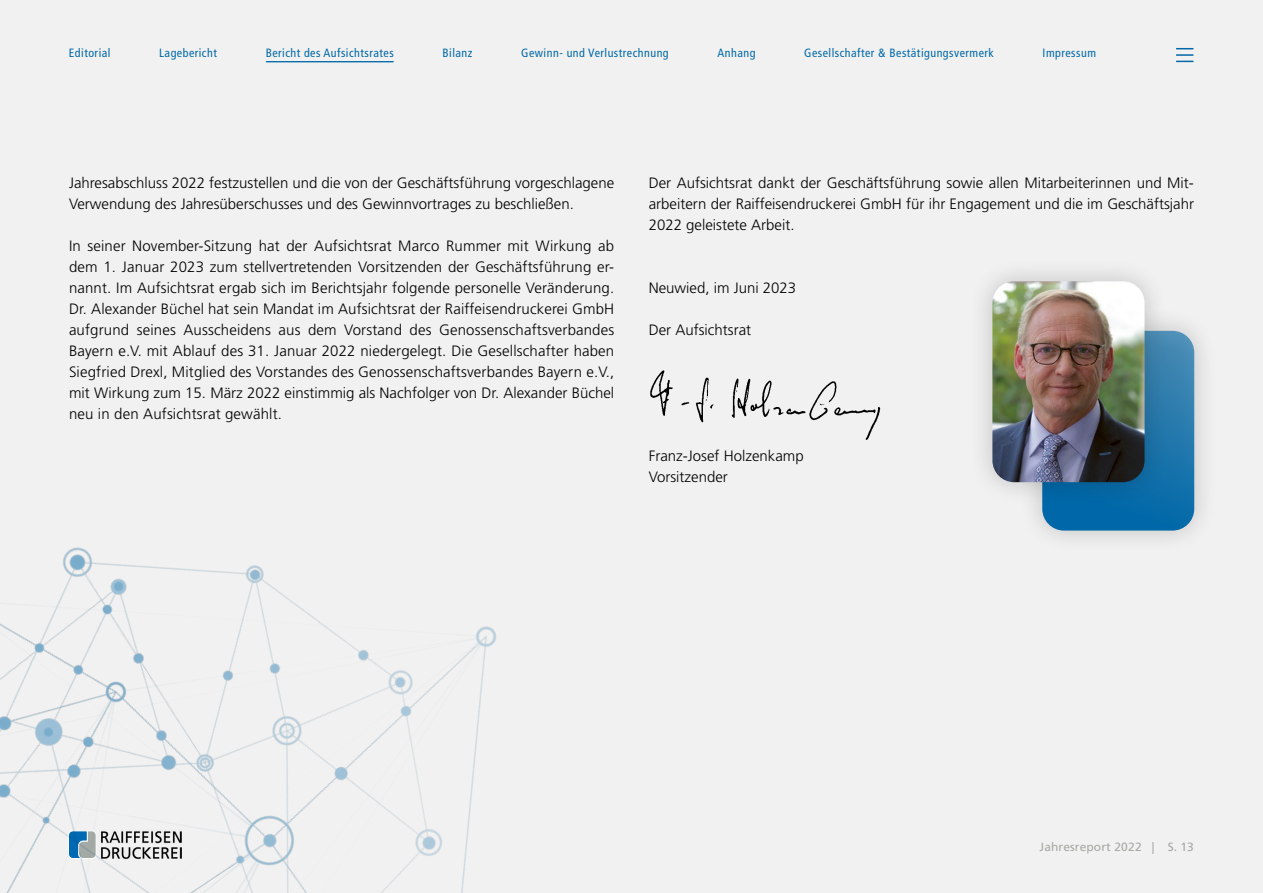
<style>
.page{position:relative;width:1263px;height:893px;background:#f1f1f1}
.page>*{position:absolute;margin:0;border:0;box-sizing:border-box;transform-origin:0 0}
.t1{font:300 15px/21px "Frutiger LT Std";color:#000;text-align:justify}
.t2{font:condensed 12px "Frutiger LT Std";letter-spacing:.04em;color:#0068a8}
.t3{font:12px "Frutiger LT Std";letter-spacing:.01em;color:#a8a8a5}
</style>
<div class="page">
<img style="left:698px;top:377px;width:183px;height:63px">
<div style="left:1018px;top:306px;width:200px;height:249px;background:#000;opacity:.2"></div>
<div style="left:1042px;top:331px;width:152px;height:200px;background:linear-gradient(to bottom,#4f8fb6,#0067a7);border-radius:22px"></div>
<hr style="left:266px;top:61px;width:127px;height:1px;background:#0068a8">
<div style="left:968px;top:257px;width:201px;height:249px;background:#000;opacity:.2"></div>
<img style="left:992px;top:281px;width:152px;height:201px">
<img style="left:0;top:370px;width:698px;height:523px">
<svg style="left:1176px;top:48px;width:17px;height:14px"></svg>
<p class="t2" style="left:69px;top:45px;width:43px">Editorial</p>
<p class="t2" style="left:159px;top:45px;width:59px">Lagebericht</p>
<p class="t2" style="left:266px;top:45px;width:130px">Bericht des Aufsichtsrates</p>
<p class="t2" style="left:443px;top:45px;width:31px">Bilanz</p>
<p class="t2" style="left:521px;top:45px;width:149px">Gewinn- und Verlustrechnung</p>
<p class="t2" style="left:717px;top:45px;width:39px">Anhang</p>
<p class="t2" style="left:804px;top:45px;width:191px">Gesellschafter &amp; Bestätigungsvermerk</p>
<p class="t2" style="left:1043px;top:45px;width:55px">Impressum</p>
<p class="t1" style="left:69px;top:172px;width:547px">Jahresabschluss 2022 festzustellen und die von der Geschäftsführung vorgeschlagene<br>Verwendung des Jahresüberschusses und des Gewinnvortrages zu beschließen.</p>
<p class="t1" style="left:69px;top:235px;width:547px">In seiner November-Sitzung hat der Aufsichtsrat Marco Rummer mit Wirkung ab dem 1. Januar 2023 zum stellvertretenden Vorsitzenden der Geschäftsführung er&shy;nannt. Im Aufsichtsrat ergab sich im Berichtsjahr folgende personelle Veränderung.<br>Dr. Alexander Büchel hat sein Mandat im Aufsichtsrat der Raiffeisendruckerei GmbH aufgrund seines Ausscheidens aus dem Vorstand des Genossenschaftsverbandes Bayern e.V. mit Ablauf des 31. Januar 2022 niedergelegt. Die Gesellschafter haben Siegfried Drexl, Mitglied des Vorstandes des Genossenschaftsverbandes Bayern e.V., mit Wirkung zum 15. März 2022 einstimmig als Nachfolger von Dr. Alexander Büchel neu in den Aufsichtsrat gewählt.</p>
<p class="t1" style="left:649px;top:172px;width:547px">Der Aufsichtsrat dankt der Geschäftsführung sowie allen Mitarbeiterinnen und Mit&shy;arbeitern der Raiffeisendruckerei GmbH für ihr Engagement und die im Geschäftsjahr 2022 geleistete Arbeit.</p>
<p class="t1" style="left:649px;top:277px;width:149px">Neuwied, im Juni 2023</p>
<p class="t1" style="left:649px;top:319px;width:104px">Der Aufsichtsrat</p>
<p class="t1" style="left:649px;top:445px;width:156px">Franz-Josef Holzenkamp<br>Vorsitzender</p>
<p class="t3" style="left:1039px;top:840px;width:156px">Jahresreport 2022 | S. 13</p>
</div>
